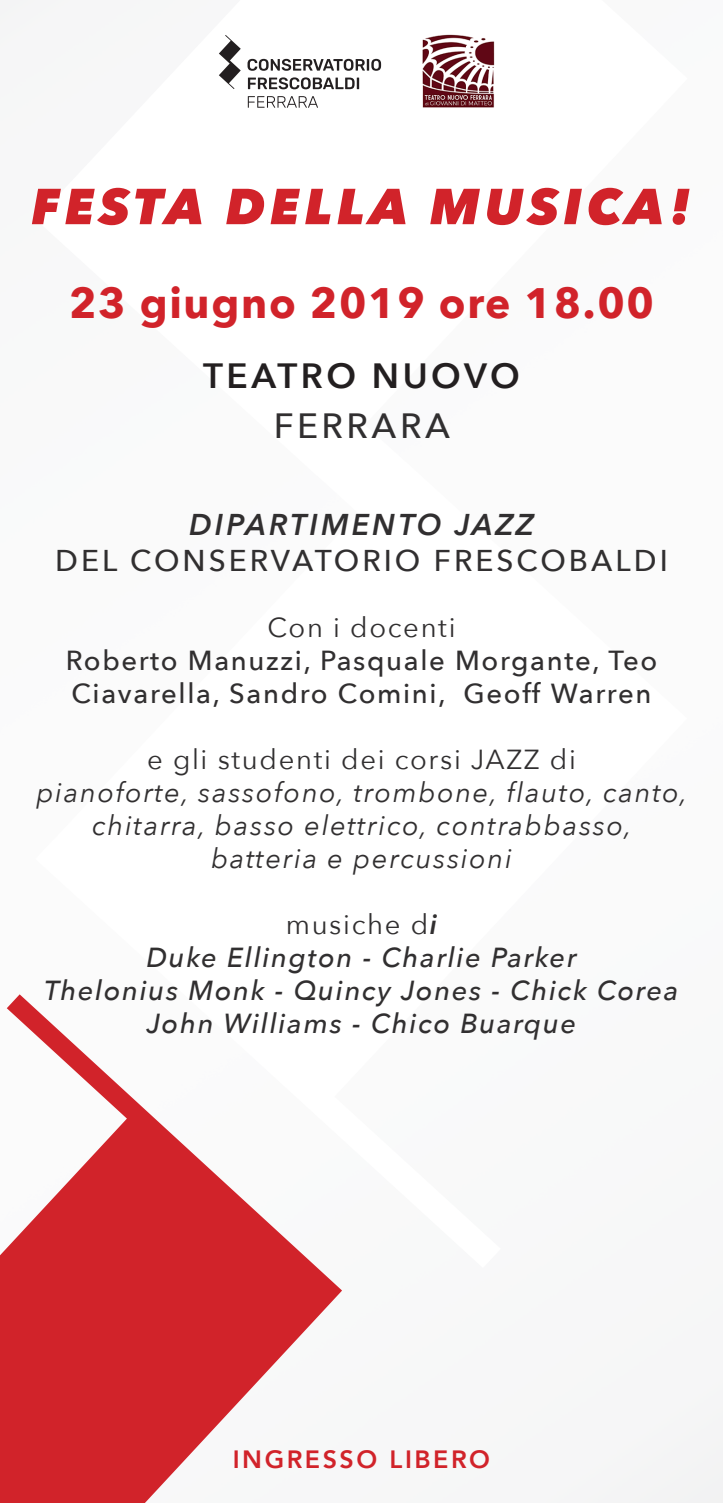
<style>
.page{position:relative;width:723px;height:1503px;background:#fff}
.page>*{position:absolute;margin:0;border:0;box-sizing:border-box;transform-origin:0 0}
.t1{font:italic 800 50px "Avenir Next";letter-spacing:.1em;color:#d1232a}
.t2{font:700 42.5px "Avenir Next";letter-spacing:.04em;color:#d1232a}
.t3{font:600 35px "Avenir Next";letter-spacing:.1em;color:#231f20}
.t4{font:500 35px "Avenir Next";letter-spacing:.1em;color:#312f30}
.t5{font:500 30px "Avenir Next";letter-spacing:.1em;color:#312f30}
.t6{font:italic 600 30px "Avenir Next";letter-spacing:.1em;color:#312f30}
.t7{font:italic 27.5px/33px "Avenir Next";letter-spacing:.06em;color:#312f30;text-align:center}
.t8{font:italic 500 27.5px "Avenir Next";letter-spacing:.06em;color:#312f30}
.t9{font:500 27.5px/33px "Avenir Next";letter-spacing:.06em;color:#312f30}
.t10{font:27.5px "Avenir Next";letter-spacing:.06em;color:#312f30}
.t11{font:800 25px "Avenir";letter-spacing:.1em;color:#d1232a}
.s1{font-weight:600;font-style:italic}
</style>
<div class="page">
<svg style="left:0;top:994px;width:342px;height:508px;fill:#d1232a"></svg>
<img style="left:421px;top:35px;width:74px;height:73px">
<svg style="left:219px;top:35px;width:22px;height:54px"></svg>
<svg style="left:247px;top:59px;width:134px;height:12px"></svg>
<svg style="left:248px;top:77px;width:111px;height:12px"></svg>
<svg style="left:248px;top:96px;width:70px;height:12px"></svg>
<p class="t1" style="left:32px;top:176px;width:661px">FESTA DELLA MUSICA!</p>
<p class="t2" style="left:69px;top:266px;width:586px">23 giugno 2019 ore 18.00</p>
<p class="t3" style="left:203px;top:346px;width:318px">TEATRO NUOVO</p>
<p class="t4" style="left:274px;top:396px;width:178px">FERRARA</p>
<p class="t6" style="left:189px;top:498px;width:346px">DIPARTIMENTO JAZZ</p>
<p class="t5" style="left:55px;top:535px;width:614px">DEL CONSERVATORIO FRESCOBALDI</p>
<p class="t10" style="left:267px;top:604px;width:190px">Con i docenti</p>
<p class="t9" style="left:66px;top:643px;width:593px">Roberto Manuzzi, Pasquale Morgante, Teo<br>Ciavarella, Sandro Comini, Geoff Warren</p>
<p class="t10" style="left:147px;top:736px;width:430px">e gli studenti dei corsi JAZZ di</p>
<p class="t7" style="left:36px;top:774px;width:652px">pianoforte, sassofono, trombone, flauto, canto, chitarra, basso elettrico, contrabbasso,</p>
<p class="t7" style="left:211px;top:840px;width:302px">batteria e percussioni</p>
<p class="t10" style="left:286px;top:901px;width:153px">musiche d<span class="s1">i</span></p>
<p class="t8" style="left:146px;top:934px;width:432px">Duke Ellington - Charlie Parker</p>
<p class="t8" style="left:44px;top:967px;width:635px">Thelonius Monk - Quincy Jones - Chick Corea</p>
<p class="t8" style="left:147px;top:1000px;width:431px">John Williams - Chico Buarque</p>
<p class="t11" style="left:233px;top:1439px;width:259px">INGRESSO LIBERO</p>
</div>
